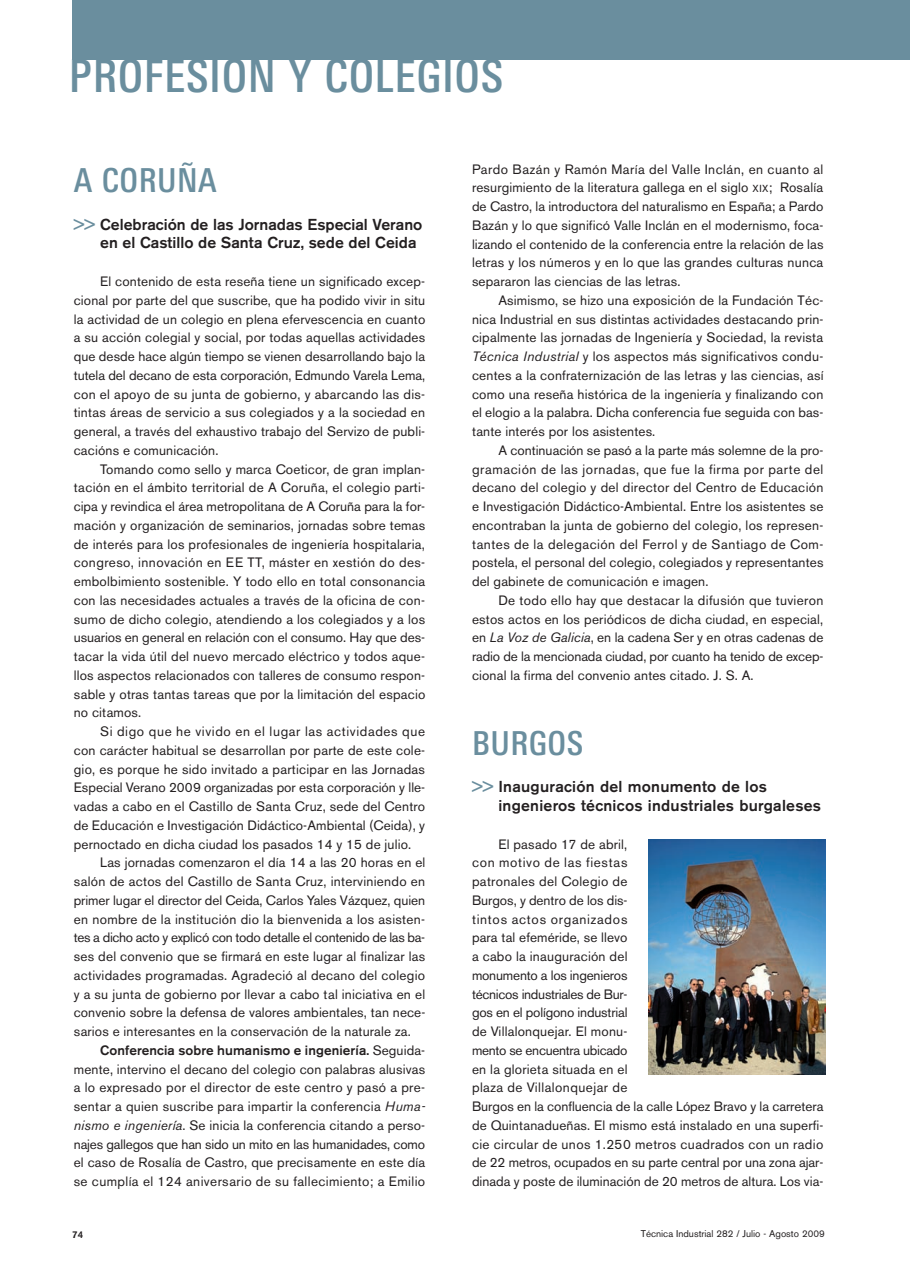
<style>
.page{position:relative;width:910px;height:1280px;background:#fff}
.page>*{position:absolute;margin:0;border:0;box-sizing:border-box;transform-origin:0 0}
.t1{font:500 condensed 45px "LT Univers";letter-spacing:.015em;color:#6a8e9e}
.t2{font:500 condensed 33px "LT Univers";letter-spacing:.015em;color:#6a8e9e}
.t3{font:500 15.75px/18.8px "Akzidenz Grotesk BE";letter-spacing:.01em;color:#231f20}
.t4{font:13.5px/18.8px "Akzidenz Grotesk BE";letter-spacing:.01em;color:#231f20;text-align:justify}
.t5{font:9.75px "Akzidenz Grotesk BE";color:#231f20}
.t6{font:500 9.75px "Akzidenz Grotesk BE";color:#231f20}
.s1{color:#6a8e9e}
.s2{font-weight:500}
.s3{font-style:italic}
.s4{font-size:10.2px}
</style>
<div class="page">
<div style="left:72px;top:0;width:838px;height:60px;background:#6a8e9e"></div>
<img style="left:648px;top:839px;width:177px;height:235px">
<h1 class="t1" style="left:69px;top:59px;width:436px">PROFESIÓN Y COLEGIOS</h1>
<h2 class="t2" style="left:74px;top:168px;width:145px">A CORUÑA</h2>
<p class="t3" style="left:100px;top:216px;width:324px;text-indent:-26px"><span class="s1">&gt;&gt;</span> Celebración de las Jornadas Especial Verano en el Castillo de Santa Cruz, sede del Ceida</p>
<p class="t4" style="left:74px;top:273px;width:353px;text-indent:26px">El contenido de esta reseña tiene un significado excep&shy;cional por parte del que suscribe, que ha podido vivir in situ la actividad de un colegio en plena efervescencia en cuanto a su acción colegial y social, por todas aquellas actividades que desde hace algún tiempo se vienen desarrollando bajo la tutela del decano de esta corporación, Edmundo Varela Lema, con el apoyo de su junta de gobierno, y abarcando las dis&shy;tintas áreas de servicio a sus colegiados y a la sociedad en general, a través del exhaustivo trabajo del Servizo de publi&shy;cacións e comunicación.</p>
<p class="t4" style="left:74px;top:461px;width:353px;text-indent:26px">Tomando como sello y marca Coeticor, de gran implan&shy;tación en el ámbito territorial de A Coruña, el colegio parti&shy;cipa y revindica el área metropolitana de A Coruña para la for&shy;mación y organización de seminarios, jornadas sobre temas de interés para los profesionales de ingeniería hospitalaria, congreso, innovación en EE TT, máster en xestión do des&shy;embolbimiento sostenible. Y todo ello en total consonancia con las necesidades actuales a través de la oficina de con&shy;sumo de dicho colegio, atendiendo a los colegiados y a los usuarios en general en relación con el consumo. Hay que des&shy;tacar la vida útil del nuevo mercado eléctrico y todos aque&shy;llos aspectos relacionados con talleres de consumo respon&shy;sable y otras tantas tareas que por la limitación del espacio no citamos.</p>
<p class="t4" style="left:74px;top:723px;width:353px;text-indent:26px">Si digo que he vivido en el lugar las actividades que con carácter habitual se desarrollan por parte de este cole&shy;gio, es porque he sido invitado a participar en las Jornadas Especial Verano 2009 organizadas por esta corporación y lle&shy;vadas a cabo en el Castillo de Santa Cruz, sede del Centro de Educación e Investigación Didáctico-Ambiental (Ceida), y pernoctado en dicha ciudad los pasados 14 y 15 de julio.</p>
<p class="t4" style="left:74px;top:855px;width:353px;text-indent:26px">Las jornadas comenzaron el día 14 a las 20 horas en el salón de actos del Castillo de Santa Cruz, interviniendo en primer lugar el director del Ceida, Carlos Yales Vázquez, quien en nombre de la institución dio la bienvenida a los asisten&shy;tes a dicho acto y explicó con todo detalle el contenido de las ba&shy;ses del convenio que se firmará en este lugar al finalizar las actividades programadas. Agradeció al decano del colegio y a su junta de gobierno por llevar a cabo tal iniciativa en el convenio sobre la defensa de valores ambientales, tan nece&shy;sarios e interesantes en la conservación de la naturale za.</p>
<p class="t4" style="left:74px;top:1042px;width:353px;text-indent:26px"><span class="s2">Conferencia sobre humanismo e ingeniería.</span> Seguida&shy;mente, intervino el decano del colegio con palabras alusivas a lo expresado por el director de este centro y pasó a pre&shy;sentar a quien suscribe para impartir la conferencia <span class="s3">Huma&shy;nismo e ingeniería</span>. Se inicia la conferencia citando a perso&shy;najes gallegos que han sido un mito en las humanidades, como el caso de Rosalía de Castro, que precisamente en este día se cumplía el 124 aniversario de su fallecimiento; a Emilio</p>
<p class="t4" style="left:472px;top:161px;width:353px">Pardo Bazán y Ramón María del Valle Inclán, en cuanto al resurgimiento de la literatura gallega en el siglo <span class="s4">XIX</span>; Rosalía de Castro, la introductora del naturalismo en España; a Pardo Bazán y lo que significó Valle Inclán en el modernismo, foca&shy;lizando el contenido de la conferencia entre la relación de las letras y los números y en lo que las grandes culturas nunca separaron las ciencias de las letras.</p>
<p class="t4" style="left:472px;top:292px;width:353px;text-indent:26px">Asimismo, se hizo una exposición de la Fundación Téc&shy;nica Industrial en sus distintas actividades destacando prin&shy;cipalmente las jornadas de Ingeniería y Sociedad, la revista <span class="s3">Técnica Industrial</span> y los aspectos más significativos condu&shy;centes a la confraternización de las letras y las ciencias, así como una reseña histórica de la ingeniería y finalizando con el elogio a la palabra. Dicha conferencia fue seguida con bas&shy;tante interés por los asistentes.</p>
<p class="t4" style="left:472px;top:442px;width:353px;text-indent:26px">A continuación se pasó a la parte más solemne de la pro&shy;gramación de las jornadas, que fue la firma por parte del decano del colegio y del director del Centro de Educación e Investigación Didáctico-Ambiental. Entre los asistentes se encontraban la junta de gobierno del colegio, los represen&shy;tantes de la delegación del Ferrol y de Santiago de Com&shy;postela, el personal del colegio, colegiados y representantes del gabinete de comunicación e imagen.</p>
<p class="t4" style="left:472px;top:592px;width:353px;text-indent:26px">De todo ello hay que destacar la difusión que tuvieron estos actos en los periódicos de dicha ciudad, en especial, en <span class="s3">La Voz de Galicia</span>, en la cadena Ser y en otras cadenas de radio de la mencionada ciudad, por cuanto ha tenido de excep&shy;cional la firma del convenio antes citado. J. S. A.</p>
<h2 class="t2" style="left:472px;top:731px;width:113px">BURGOS</h2>
<p class="t3" style="left:498px;top:779px;width:324px;text-indent:-26px"><span class="s1">&gt;&gt;</span> Inauguración del monumento de los ingenieros técnicos industriales burgaleses</p>
<p class="t4" style="left:472px;top:836px;width:353px;text-align:left;text-indent:26px">El pasado 17 de abril,<br>con motivo de las fiestas<br>patronales del Colegio de<br>Burgos, y dentro de los dis-<br>tintos actos organizados<br>para tal efeméride, se llevo<br>a cabo la inauguración del<br>monumento a los ingenieros<br>técnicos industriales de Bur-<br>gos en el polígono industrial<br>de Villalonquejar. El monu-<br>mento se encuentra ubicado<br>en la glorieta situada en el<br>plaza de Villalonquejar de<br>Burgos en la confluencia de la calle López Bravo y la carretera de Quintanadueñas. El mismo está instalado en una superfi&shy;cie circular de unos 1.250 metros cuadrados con un radio de 22 metros, ocupados en su parte central por una zona ajar&shy;dinada y poste de iluminación de 20 metros de altura. Los via-</p>
<p class="t6" style="left:72px;top:1231px;width:12px">74</p>
<p class="t5" style="left:641px;top:1230px;width:186px">Técnica Industrial 282 / Julio - Agosto 2009</p>
</div>
